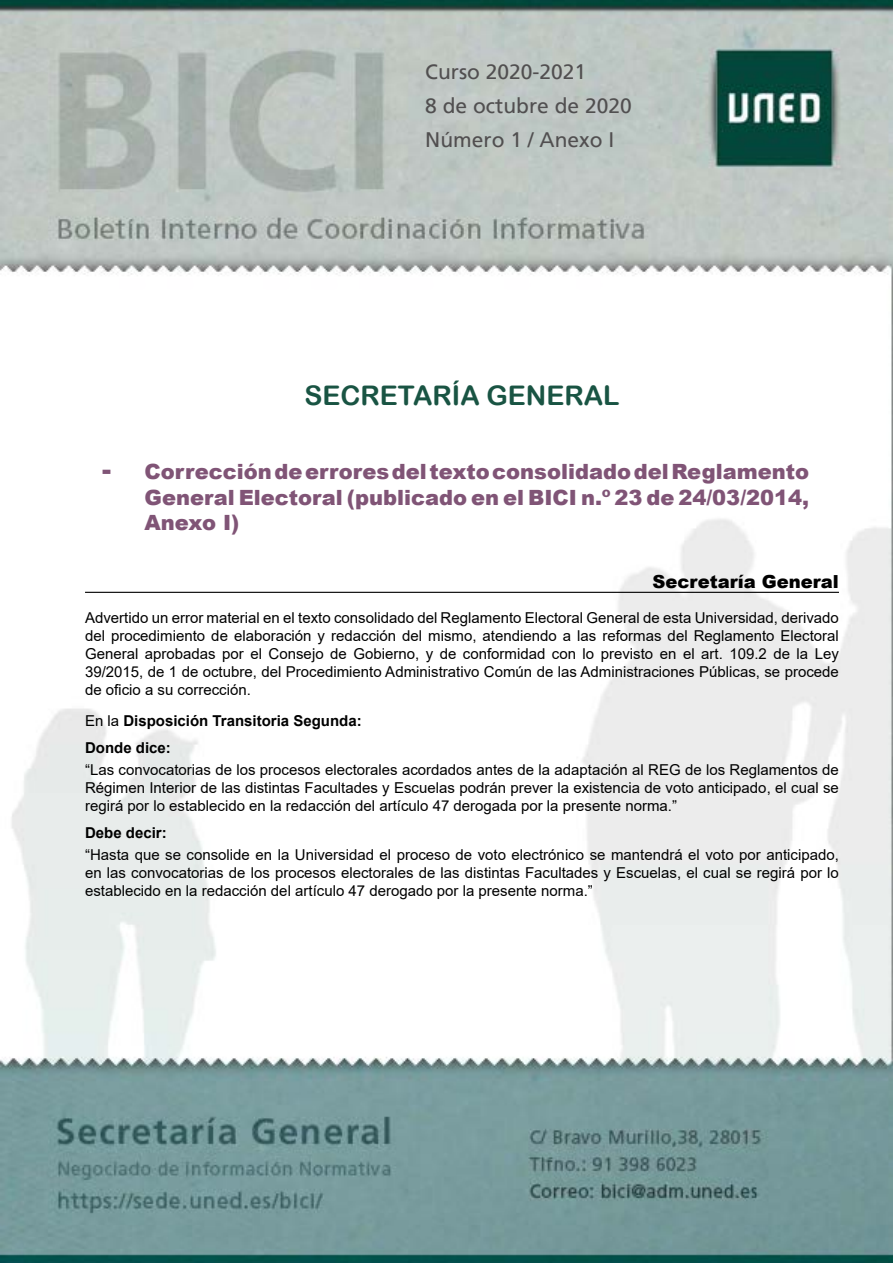
<style>
.page{position:relative;width:893px;height:1263px;background:#fff}
.page>*{position:absolute;margin:0;border:0;box-sizing:border-box;transform-origin:0 0}
.CABECERA{font:27px "Arial Rounded MT Bold";color:#195443}
.TITULO{font:900 21px/25.2px "Arial";color:#805476;text-align:justify}
.t1{font:21px/33.8px "Frutiger";color:#514f50}
.ORIGEN{font:900 18px "Arial";color:#000}
.TEXTO_NORMAL{font:15px/18px "Arial";color:#000;text-align:justify}
.TEXTO_NORMAL-2{font:700 15px "Arial";color:#000}
.s1{font-size:27px}
.s2{font-weight:400}
</style>
<div class="page">
<img style="left:0;top:0;width:892px;height:1263px">
<hr style="left:85px;top:592px;width:754px;height:1px;background:#000">
<h2 class="t1" style="left:425px;top:55px;width:208px">Curso 2020-2021<br>8 de octubre de 2020<br>Número 1 / Anexo I</h2>
<p class="CABECERA" style="left:304px;top:379px;width:317px">SECRETARÍA GENERAL</p>
<p class="TITULO" style="left:145px;top:459px;width:666px;text-indent:-43px"><span class="s1">-</span> Corrección de errores del texto consolidado del Reglamento General Electoral (publicado en el BICI n.º 23 de 24/03/2014, Anexo I)</p>
<p class="ORIGEN" style="left:652px;top:568px;width:188px">Secretaría General</p>
<p class="TEXTO_NORMAL" style="left:85px;top:609px;width:755px">Advertido un error material en el texto consolidado del Reglamento Electoral General de esta Universidad, derivado del procedimiento de elaboración y redacción del mismo, atendiendo a las reformas del Reglamento Electoral General aprobadas por el Consejo de Gobierno, y de conformidad con lo previsto en el art. 109.2 de la Ley 39/2015, de 1 de octubre, del Procedimiento Administrativo Común de las Administraciones Públicas, se procede de oficio a su corrección.</p>
<p class="TEXTO_NORMAL-2" style="left:85px;top:710px;width:278px"><span class="s2">En la</span> Disposición Transitoria Segunda:</p>
<p class="TEXTO_NORMAL-2" style="left:85px;top:737px;width:87px">Donde dice:</p>
<p class="TEXTO_NORMAL" style="left:85px;top:761px;width:755px">“Las convocatorias de los procesos electorales acordados antes de la adaptación al REG de los Reglamentos de Régimen Interior de las distintas Facultades y Escuelas podrán prever la existencia de voto anticipado, el cual se regirá por lo establecido en la redacción del artículo 47 derogada por la presente norma.”</p>
<p class="TEXTO_NORMAL-2" style="left:85px;top:822px;width:83px">Debe decir:</p>
<p class="TEXTO_NORMAL" style="left:85px;top:846px;width:755px">“Hasta que se consolide en la Universidad el proceso de voto electrónico se mantendrá el voto por anticipado, en las convocatorias de los procesos electorales de las distintas Facultades y Escuelas, el cual se regirá por lo establecido en la redacción del artículo 47 derogado por la presente norma.”</p>
</div>
